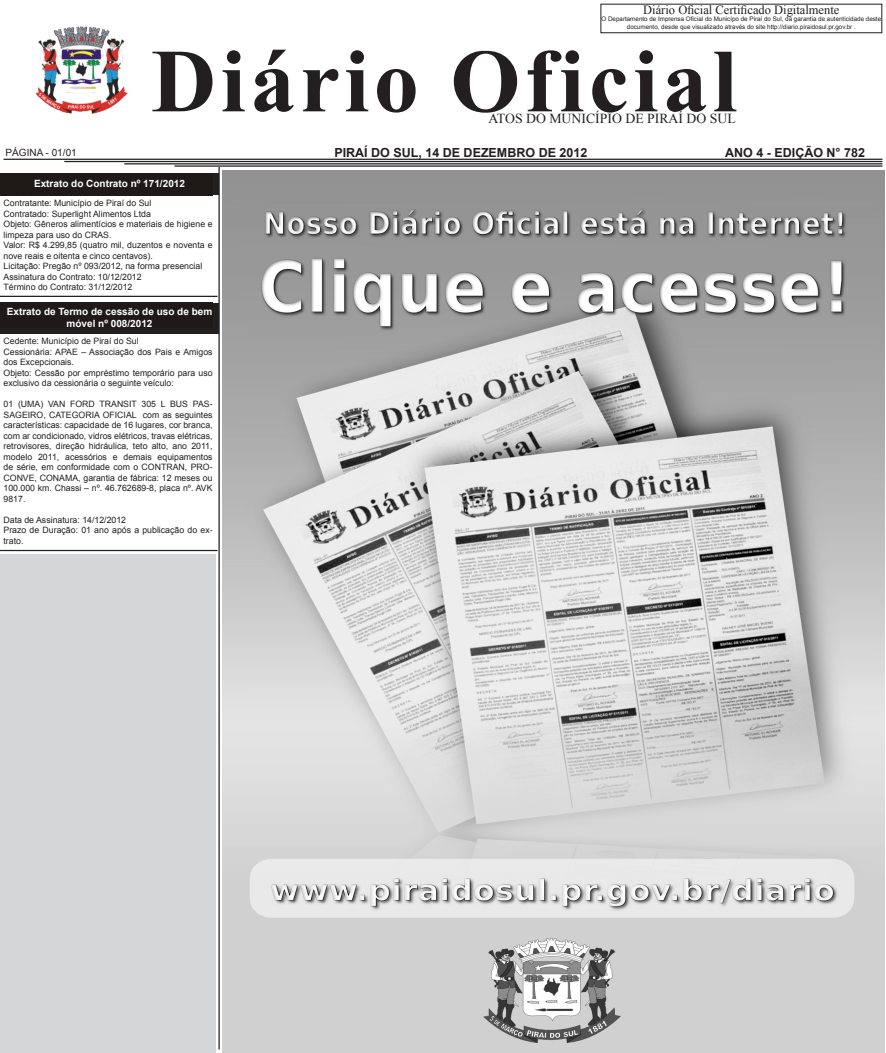
<style>
.page{position:relative;width:886px;height:1053px;background:#fff}
.page>*{position:absolute;margin:0;border:0;box-sizing:border-box;transform-origin:0 0}
.t1{font:700 90px "Times New Roman";letter-spacing:.05em;color:#231f20}
.t2{font:13.75px "Times New Roman";color:#231f20}
.t3{font:700 12.5px "Arial";color:#231f20}
.t4{font:12.5px "Times New Roman";color:#231f20}
.t5{font:700 10px/12px "Arial";color:#fff;text-align:center}
.t6{font:10px "Arial";color:#231f20}
.t7{font:8.75px/10.5px "Arial";color:#231f20}
.t8{font:6.25px/7.5px "Arial";color:#231f20;text-align:center}
</style>
<div class="page">
<div style="left:600px;top:4px;width:282px;height:29px;border:1px solid #231f20"></div>
<img style="left:36px;top:26px;width:92px;height:88px">
<hr style="left:4px;top:159px;width:878px;height:1px;background:#231f20">
<hr style="left:64px;top:161px;width:818px;height:1px;background:#231f20">
<hr style="left:124px;top:163px;width:758px;height:1px;background:#231f20">
<hr style="left:174px;top:165px;width:708px;height:2px;background:#231f20">
<div style="left:0;top:174px;width:218px;height:21px;background:#1f1a17"></div>
<hr style="left:218px;top:167px;width:2px;height:882px;background:#231f20">
<hr style="left:0;top:296px;width:218px;height:1px;background:#231f20">
<div style="left:0;top:303px;width:218px;height:30px;background:#1f1a17"></div>
<img style="left:222px;top:170px;width:663px;height:882px">
<hr style="left:0;top:550px;width:218px;height:1px;background:#231f20">
<div style="left:1px;top:554px;width:215px;height:498px;background:#d5d6d8"></div>
<p class="t4" style="left:643px;top:1px;width:198px">Diário Oficial Certificado Digitalmente</p>
<p class="t8" style="left:601px;top:16px;width:281px">O Departamento de Imprensa Oficial do Municípo de Piraí do Sul, da garantia de autenticidade deste documento, desde que visualizado através do site http://diario.piraidosul.pr.gov.br .</p>
<p class="t1" style="left:151px;top:19px;width:587px">Diário Oficial</p>
<p class="t2" style="left:488px;top:109px;width:249px">ATOS DO MUNICÍPIO DE PIRAÍ DO SUL</p>
<p class="t6" style="left:6px;top:146px;width:73px">PÁGINA - 01/01</p>
<p class="t3" style="left:334px;top:144px;width:254px">PIRAÍ DO SUL, 14 DE DEZEMBRO DE 2012</p>
<p class="t3" style="left:725px;top:144px;width:141px">ANO 4 - EDIÇÃO N° 782</p>
<p class="t5" style="left:34px;top:178px;width:152px">Extrato do Contrato nº 171/2012</p>
<p class="t7" style="left:4px;top:198px;width:149px">Contratante: Município de Piraí do Sul</p>
<p class="t7" style="left:4px;top:208px;width:149px">Contratado: Superlight Alimentos Ltda</p>
<p class="t7" style="left:4px;top:219px;width:211px">Objeto: Gêneros alimentícios e materiais de higiene e limpeza para uso do CRAS.</p>
<p class="t7" style="left:4px;top:240px;width:211px">Valor: R$ 4.299,85 (quatro mil, duzentos e noventa e nove reais e oitenta e cinco centavos).</p>
<p class="t7" style="left:4px;top:261px;width:200px">Licitação: Pregão nº 093/2012, na forma presencial</p>
<p class="t7" style="left:4px;top:271px;width:140px">Assinatura do Contrato: 10/12/2012</p>
<p class="t7" style="left:4px;top:282px;width:130px">Término do Contrato: 31/12/2012</p>
<p class="t5" style="left:7px;top:306px;width:207px">Extrato de Termo de cessão de uso de bem móvel nº 008/2012</p>
<p class="t7" style="left:4px;top:336px;width:137px">Cedente: Município de Piraí do Sul</p>
<p class="t7" style="left:4px;top:346px;width:211px">Cessionária: APAE – Associação dos Pais e Amigos dos Excepcionais.</p>
<p class="t7" style="left:4px;top:367px;width:211px">Objeto: Cessão por empréstimo temporário para uso exclusivo da cessionária o seguinte veículo:</p>
<p class="t7" style="left:4px;top:399px;width:211px;text-align:justify">01 (UMA) VAN FORD TRANSIT 305 L BUS PAS-SAGEIRO, CATEGORIA OFICIAL com as seguintes características: capacidade de 16 lugares, cor branca, com ar condicionado, vidros elétricos, travas elétricas, retrovisores, direção hidráulica, teto alto, ano 2011, modelo 2011, acessórios e demais equipamentos de série, em conformidade com o CONTRAN, PRO-CONVE, CONAMA, garantia de fábrica: 12 meses ou 100.000 km. Chassi – nº. 46.762689-8, placa nº. AVK 9817.</p>
<p class="t7" style="left:4px;top:514px;width:124px">Data de Assinatura: 14/12/2012</p>
<p class="t7" style="left:4px;top:525px;width:211px">Prazo de Duração: 01 ano após a publicação do ex&shy;trato.</p>
</div>
